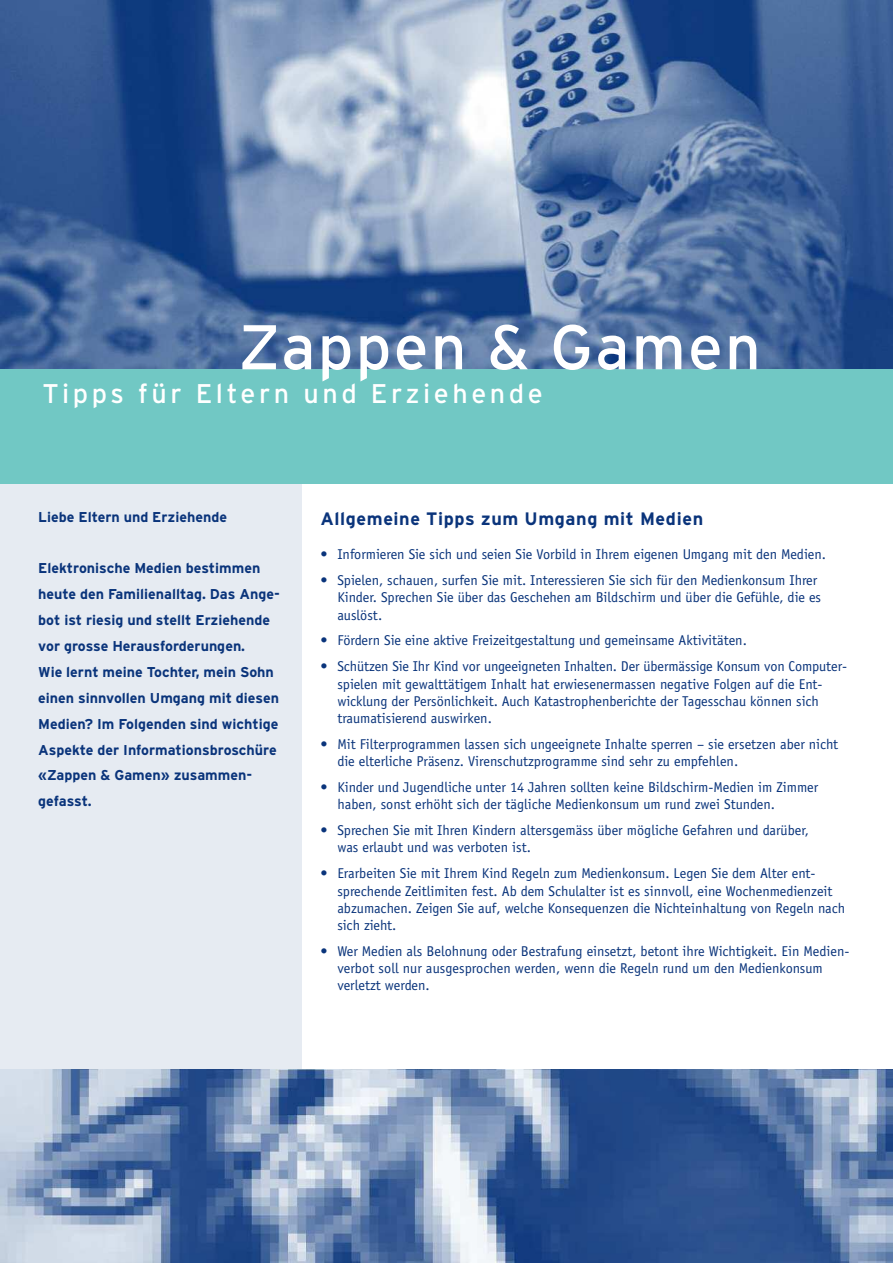
<style>
.page{position:relative;width:893px;height:1263px;background:#fff}
.page>*{position:absolute;margin:0;border:0;box-sizing:border-box;transform-origin:0 0}
.t1{font:63px "Interstate";letter-spacing:.035em;color:#fff}
.t2{font:27px "Interstate";letter-spacing:.13em;color:#fff}
.t3{font:700 18px "Interstate";letter-spacing:.035em;color:#0a347b}
.t4{font:14.25px/17.2px "Officina Sans";color:#0a347b}
.t5{font:700 14.25px/26px "Interstate";color:#0a347b}
</style>
<div class="page">
<div style="left:0;top:64px;width:302px;height:1038px;background:#e6ebf2"></div>
<img style="left:0;top:0;width:893px;height:369px">
<div style="left:0;top:369px;width:893px;height:115px;background:#71c8c4"></div>
<img style="left:0;top:1069px;width:893px;height:194px">
<h1 class="t1" style="left:239px;top:311px;width:524px">Zappen &amp; Gamen</h1>
<h2 class="t2" style="left:43px;top:378px;width:502px">Tipps für Eltern und Erziehende</h2>
<p class="t5" style="left:38px;top:504px;width:190px">Liebe Eltern und Erziehende</p>
<p class="t5" style="left:38px;top:555px;width:243px">Elektronische Medien bestimmen heute den Familienalltag. Das Ange&shy;bot ist riesig und stellt Erziehende vor grosse Herausforderungen.<br>Wie lernt meine Tochter, mein Sohn einen sinnvollen Umgang mit diesen<br>Medien? Im Folgenden sind wichtige<br>Aspekte der Informationsbroschüre «Zappen &amp; Gamen» zusammen&shy;gefasst.</p>
<p class="t3" style="left:320px;top:508px;width:384px">Allgemeine Tipps zum Umgang mit Medien</p>
<p class="t4" style="left:320px;top:547px;width:507px">• Informieren Sie sich und seien Sie Vorbild in Ihrem eigenen Umgang mit den Medien.</p>
<p class="t4" style="left:337px;top:573px;width:485px;text-indent:-17px">• Spielen, schauen, surfen Sie mit. Interessieren Sie sich für den Medienkonsum Ihrer<br>Kinder. Sprechen Sie über das Geschehen am Bildschirm und über die Gefühle, die es auslöst.</p>
<p class="t4" style="left:320px;top:633px;width:428px">• Fördern Sie eine aktive Freizeitgestaltung und gemeinsame Aktivitäten.</p>
<p class="t4" style="left:337px;top:659px;width:511px;text-indent:-17px">• Schützen Sie Ihr Kind vor ungeeigneten Inhalten. Der übermässige Konsum von Computer&shy;spielen mit gewalttätigem Inhalt hat erwiesenermassen negative Folgen auf die Ent&shy;wicklung der Persönlichkeit. Auch Katastrophenberichte der Tagesschau können sich traumatisierend auswirken.</p>
<p class="t4" style="left:337px;top:737px;width:502px;text-indent:-17px">• Mit Filterprogrammen lassen sich ungeeignete Inhalte sperren – sie ersetzen aber nicht die elterliche Präsenz. Virenschutzprogramme sind sehr zu empfehlen.</p>
<p class="t4" style="left:337px;top:780px;width:482px;text-indent:-17px">• Kinder und Jugendliche unter 14 Jahren sollten keine Bildschirm-Medien im Zimmer haben, sonst erhöht sich der tägliche Medienkonsum um rund zwei Stunden.</p>
<p class="t4" style="left:337px;top:823px;width:473px;text-indent:-17px">• Sprechen Sie mit Ihren Kindern altersgemäss über mögliche Gefahren und darüber, was erlaubt und was verboten ist.</p>
<p class="t4" style="left:337px;top:866px;width:509px;text-indent:-17px">• Erarbeiten Sie mit Ihrem Kind Regeln zum Medienkonsum. Legen Sie dem Alter ent&shy;sprechende Zeitlimiten fest. Ab dem Schulalter ist es sinnvoll, eine Wochenmedienzeit abzumachen. Zeigen Sie auf, welche Konsequenzen die Nichteinhaltung von Regeln nach sich zieht.</p>
<p class="t4" style="left:337px;top:944px;width:514px;text-indent:-17px">• Wer Medien als Belohnung oder Bestrafung einsetzt, betont ihre Wichtigkeit. Ein Medien&shy;verbot soll nur ausgesprochen werden, wenn die Regeln rund um den Medienkonsum verletzt werden.</p>
</div>
